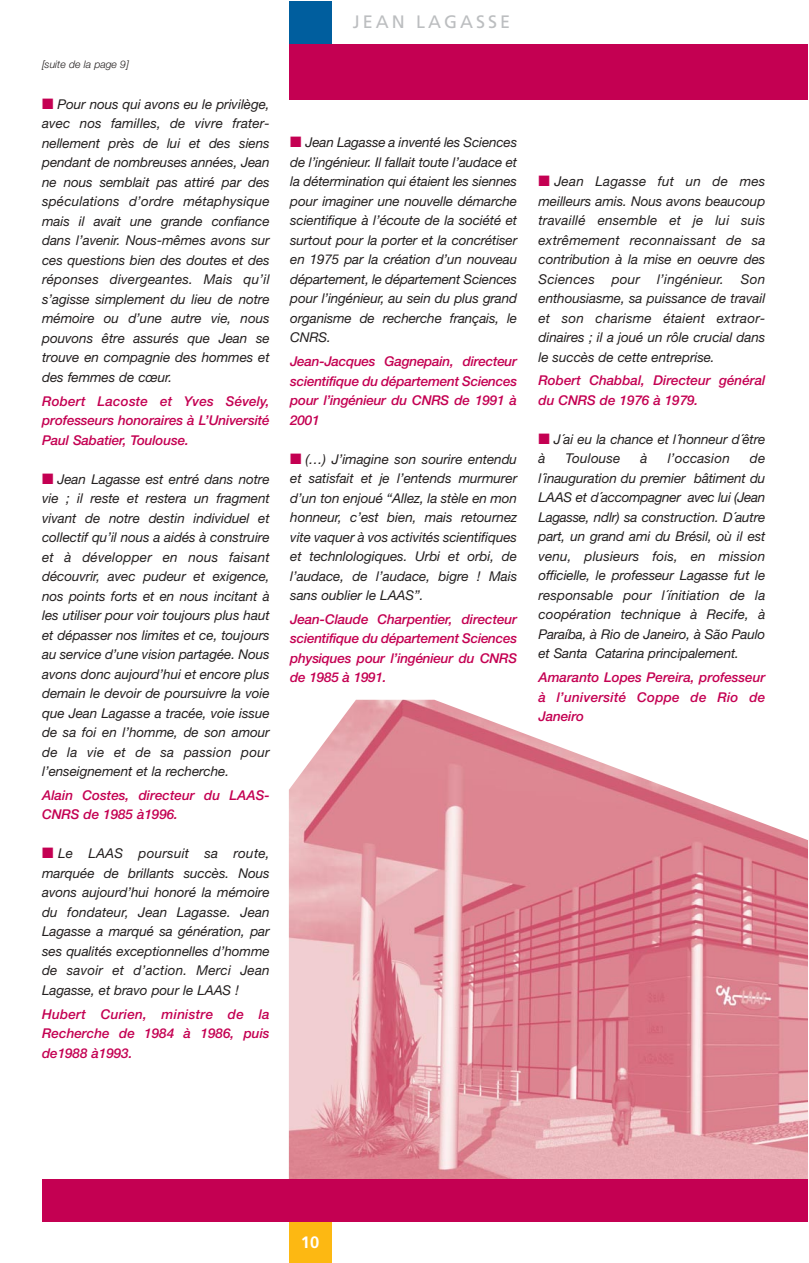
<style>
.page{position:relative;width:809px;height:1263px;background:#fff}
.page>*{position:absolute;margin:0;border:0;box-sizing:border-box;transform-origin:0 0}
.t1{font:18px "Frutiger";letter-spacing:.165em;color:#bcbec0}
.t2{font:700 16.5px "Frutiger";color:#fff}
.t3{font:italic 13.5px/19.5px "Helvetica Neue";letter-spacing:-.005em;color:#231f1f;text-align:justify}
.t4{font:italic 500 13.5px/19.5px "Helvetica Neue";letter-spacing:-.005em;color:#c40052;text-align:justify}
.t5{font:italic 300 10.5px "Helvetica Neue";color:#231f1f}
.s1{color:#c40052}
</style>
<div class="page">
<div style="left:289px;top:1222px;width:42px;height:41px;background:#fdb812"></div>
<div style="left:289px;top:2px;width:42px;height:42px;background:#005e9e"></div>
<img style="left:289px;top:700px;width:518px;height:479px">
<div style="left:42px;top:1179px;width:765px;height:43px;background:#c40052"></div>
<div style="left:289px;top:44px;width:518px;height:56px;background:#c40052"></div>
<p class="t5" style="left:42px;top:61px;width:88px">[suite de la page 9]</p>
<p class="t3" style="left:42px;top:96px;width:229px"><span class="s1">■</span> Pour nous qui avons eu le privilège, avec nos familles, de vivre frater&shy;nellement près de lui et des siens pendant de nombreuses années, Jean ne nous semblait pas attiré par des spéculations d’ordre métaphysique mais il avait une grande confiance dans l’avenir. Nous-mêmes avons sur ces questions bien des doutes et des réponses divergeantes. Mais qu’il s’agisse simplement du lieu de notre mémoire ou d’une autre vie, nous pouvons être assurés que Jean se trouve en compagnie des hommes et des femmes de cœur.</p>
<p class="t4" style="left:42px;top:392px;width:229px">Robert Lacoste et Yves Sévely, professeurs honoraires à L’Université Paul Sabatier, Toulouse.</p>
<p class="t3" style="left:42px;top:470px;width:229px"><span class="s1">■</span> Jean Lagasse est entré dans notre vie ; il reste et restera un fragment vivant de notre destin individuel et collectif qu’il nous a aidés à construire et à développer en nous faisant découvrir, avec pudeur et exigence, nos points forts et en nous incitant à les utiliser pour voir toujours plus haut et dépasser nos limites et ce, toujours au service d’une vision partagée. Nous avons donc aujourd’hui et encore plus demain le devoir de poursuivre la voie que Jean Lagasse a tracée, voie issue de sa foi en l’homme, de son amour de la vie et de sa passion pour l’enseignement et la recherche.</p>
<p class="t4" style="left:42px;top:787px;width:229px">Alain Costes, directeur du LAAS-<br>CNRS de 1985 à1996.</p>
<p class="t3" style="left:42px;top:845px;width:229px"><span class="s1">■</span> Le LAAS poursuit sa route, marquée de brillants succès. Nous avons aujourd’hui honoré la mémoire du fondateur, Jean Lagasse. Jean Lagasse a marqué sa génération, par ses qualités exceptionnelles d’homme de savoir et d’action. Merci Jean Lagasse, et bravo pour le LAAS !</p>
<p class="t4" style="left:42px;top:1005px;width:229px">Hubert Curien, ministre de la Recherche de 1984 à 1986, puis de1988 à1993.</p>
<h1 class="t1" style="left:352px;top:14px;width:159px">JEAN LAGASSE</h1>
<p class="t3" style="left:290px;top:134px;width:228px"><span class="s1">■</span> Jean Lagasse a inventé les Sciences de l’ingénieur. Il fallait toute l’audace et la détermination qui étaient les siennes pour imaginer une nouvelle démarche scientifique à l’écoute de la société et surtout pour la porter et la concrétiser en 1975 par la création d’un nouveau département, le département Sciences pour l’ingénieur, au sein du plus grand organisme de recherche français, le CNRS.</p>
<p class="t4" style="left:290px;top:353px;width:228px">Jean-Jacques Gagnepain, directeur scientifique du département Sciences pour l’ingénieur du CNRS de 1991 à 2001</p>
<p class="t3" style="left:290px;top:450px;width:228px"><span class="s1">■</span> (…) J’imagine son sourire entendu et satisfait et je l’entends murmurer d’un ton enjoué “Allez, la stèle en mon honneur, c’est bien, mais retournez vite vaquer à vos activités scientifiques et technlologiques. Urbi et orbi, de l’audace, de l’audace, bigre ! Mais sans oublier le LAAS”.</p>
<p class="t4" style="left:290px;top:611px;width:228px">Jean-Claude Charpentier, directeur scientifique du département Sciences physiques pour l’ingénieur du CNRS de 1985 à 1991.</p>
<p class="t3" style="left:538px;top:173px;width:228px"><span class="s1">■</span> Jean Lagasse fut un de mes meilleurs amis. Nous avons beaucoup travaillé ensemble et je lui suis extrêmement reconnaissant de sa contribution à la mise en oeuvre des Sciences pour l’ingénieur. Son enthousiasme, sa puissance de travail et son charisme étaient extraor&shy;dinaires ; il a joué un rôle crucial dans le succès de cette entreprise.</p>
<p class="t4" style="left:538px;top:372px;width:228px">Robert Chabbal, Directeur général du CNRS de 1976 à 1979.</p>
<p class="t3" style="left:538px;top:431px;width:228px"><span class="s1">■</span> J´ai eu la chance et l´honneur d´être à</p>
<p class="t3" style="left:565px;top:450px;width:56px">Toulouse</p>
<p class="t3" style="left:640px;top:450px;width:9px">à</p>
<p class="t3" style="left:667px;top:450px;width:64px">l’occasion</p>
<p class="t3" style="left:538px;top:450px;width:228px;text-indent:211px">de l´inauguration du premier bâtiment du LAAS et d´accompagner avec lui (Jean Lagasse, ndlr) sa construction. D´autre part, un grand ami du Brésil, où il est venu, plusieurs fois, en mission officielle, le professeur Lagasse fut le responsable pour l´ínitiation de la coopération technique à Recife, à Paraíba, à Rio de Janeiro, à São Paulo et Santa Catarina principalement.</p>
<p class="t4" style="left:538px;top:669px;width:228px">Amaranto Lopes Pereira, professeur à l’université Coppe de Rio de Janeiro</p>
<p class="t2" style="left:301px;top:1235px;width:20px">10</p>
</div>
